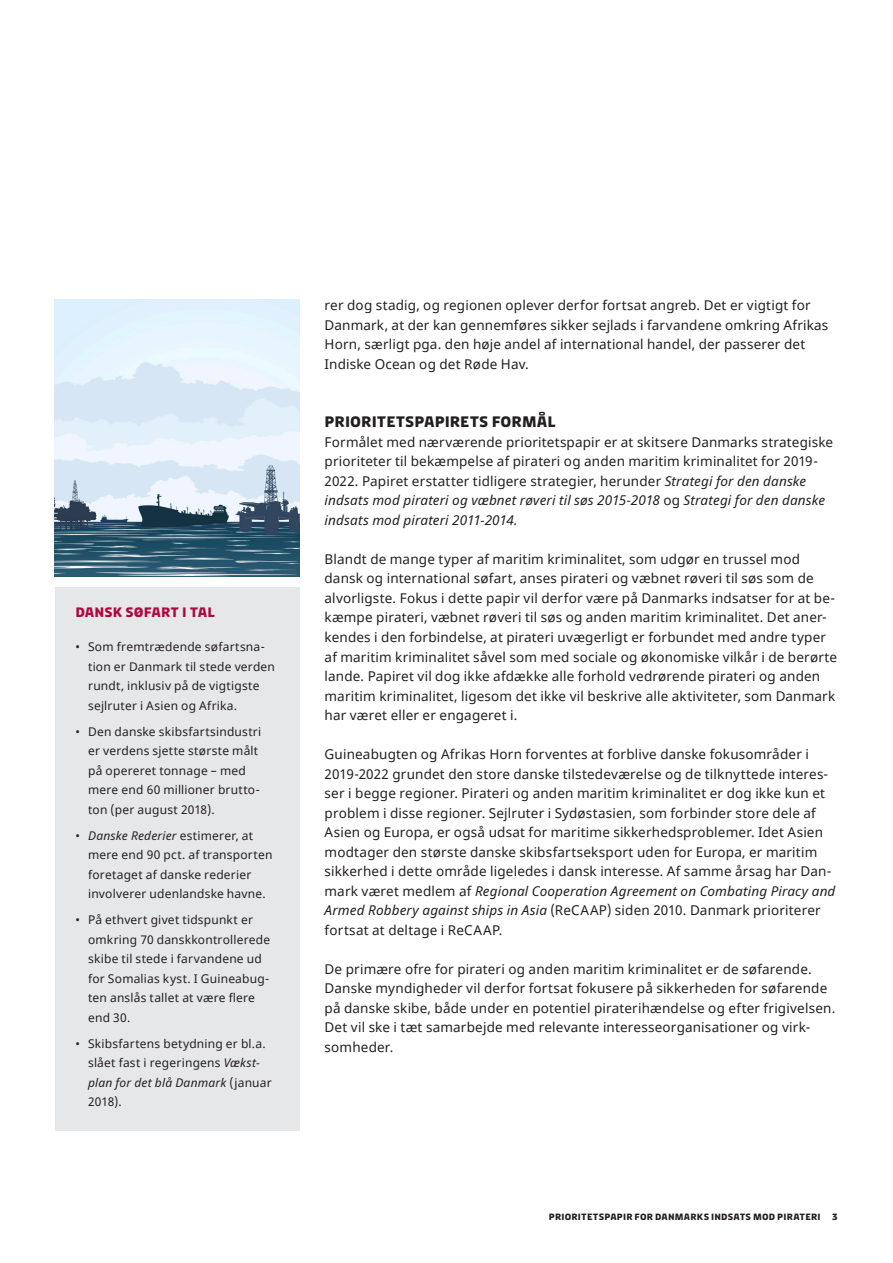
<style>
.page{position:relative;width:893px;height:1263px;background:#fff}
.page>*{position:absolute;margin:0;border:0;box-sizing:border-box;transform-origin:0 0}
.MR{font:700 15px "Diplomacy";letter-spacing:.005em;color:#231f20}
.Brød{font:13.5px/19.5px "Noto Sans";letter-spacing:.015em;color:#231f20}
.Boks_ru{font:700 13.5px "Diplomacy";letter-spacing:.005em;color:#ad083f}
.Boks_br{font:12px/19.5px "Noto Sans";letter-spacing:.02em;color:#231f20}
.t1{font:700 9px "Diplomacy";letter-spacing:.02em;color:#231f20}
.s1{font-style:italic}
</style>
<div class="page">
<div style="left:55px;top:587px;width:245px;height:544px;background:#e6e7e9"></div>
<img style="left:55px;top:299px;width:245px;height:278px">
<p class="Boks_ru" style="left:75px;top:603px;width:141px">DANSK SØFART I TAL</p>
<p class="Boks_br" style="left:88px;top:638px;width:188px;text-indent:-13px">• Som fremtrædende søfartsna&shy;tion er Danmark til stede verden rundt, inklusiv på de vigtigste sejlruter i Asien og Afrika.</p>
<p class="Boks_br" style="left:88px;top:722px;width:175px;text-indent:-13px">• Den danske skibsfartsindustri er verdens sjette største målt på opereret tonnage – med mere end 60 millioner brutto&shy;ton (per august 2018).</p>
<p class="Boks_br" style="left:88px;top:826px;width:186px;text-indent:-13px">• <span class="s1">Danske Rederier</span> estimerer, at mere end 90 pct. af transporten foretaget af danske rederier involverer udenlandske havne.</p>
<p class="Boks_br" style="left:88px;top:910px;width:184px;text-indent:-13px">• På ethvert givet tidspunkt er omkring 70 danskkontrollerede skibe til stede i farvandene ud for Somalias kyst. I Guineabug&shy;ten anslås tallet at være flere end 30.</p>
<p class="Boks_br" style="left:88px;top:1034px;width:185px;text-indent:-13px">• Skibsfartens betydning er bl.a. slået fast i regeringens <span class="s1">Vækst&shy;plan for det blå Danmark</span> (januar<br>2018).</p>
<p class="Brød" style="left:325px;top:296px;width:505px">rer dog stadig, og regionen oplever derfor fortsat angreb. Det er vigtigt for Danmark, at der kan gennemføres sikker sejlads i farvandene omkring Afrikas Horn, særligt pga. den høje andel af international handel, der passerer det Indiske Ocean og det Røde Hav.</p>
<p class="MR" style="left:325px;top:412px;width:233px">PRIORITETSPAPIRETS FORMÅL</p>
<p class="Brød" style="left:325px;top:433px;width:510px">Formålet med nærværende prioritetspapir er at skitsere Danmarks strategiske prioriteter til bekæmpelse af pirateri og anden maritim kriminalitet for 2019- 2022. Papiret erstatter tidligere strategier, herunder <span class="s1">Strategi for den danske indsats mod pirateri og væbnet røveri til søs 2015-2018</span> og <span class="s1">Strategi for den danske indsats mod pirateri 2011-2014.</span></p>
<p class="Brød" style="left:325px;top:550px;width:514px">Blandt de mange typer af maritim kriminalitet, som udgør en trussel mod dansk og international søfart, anses pirateri og væbnet røveri til søs som de alvorligste. Fokus i dette papir vil derfor være på Danmarks indsatser for at be&shy;kæmpe pirateri, væbnet røveri til søs og anden maritim kriminalitet. Det aner&shy;kendes i den forbindelse, at pirateri uvægerligt er forbundet med andre typer af maritim kriminalitet såvel som med sociale og økonomiske vilkår i de berørte lande. Papiret vil dog ikke afdække alle forhold vedrørende pirateri og anden maritim kriminalitet, ligesom det ikke vil beskrive alle aktiviteter, som Danmark har været eller er engageret i.</p>
<p class="Brød" style="left:325px;top:745px;width:512px">Guineabugten og Afrikas Horn forventes at forblive danske fokusområder i 2019-2022 grundet den store danske tilstedeværelse og de tilknyttede interes&shy;ser i begge regioner. Pirateri og anden maritim kriminalitet er dog ikke kun et problem i disse regioner. Sejlruter i Sydøstasien, som forbinder store dele af Asien og Europa, er også udsat for maritime sikkerhedsproblemer. Idet Asien modtager den største danske skibsfartseksport uden for Europa, er maritim sikkerhed i dette område ligeledes i dansk interesse. Af samme årsag har Dan&shy;mark været medlem af <span class="s1">Regional Cooperation Agreement on Combating Piracy and Armed Robbery against ships in Asia</span> (ReCAAP) siden 2010. Danmark prioriterer fortsat at deltage i ReCAAP.</p>
<p class="Brød" style="left:325px;top:959px;width:512px">De primære ofre for pirateri og anden maritim kriminalitet er de søfarende.<br>Danske myndigheder vil derfor fortsat fokusere på sikkerheden for søfarende på danske skibe, både under en potentiel piraterihændelse og efter frigivelsen.<br>Det vil ske i tæt samarbejde med relevante interesseorganisationer og virk&shy;somheder.</p>
<p class="t1" style="left:549px;top:1211px;width:273px">PRIORITETSPAPIR FOR DANMARKS INDSATS MOD PIRATERI</p>
<p class="t1" style="left:832px;top:1211px;width:7px">3</p>
</div>
